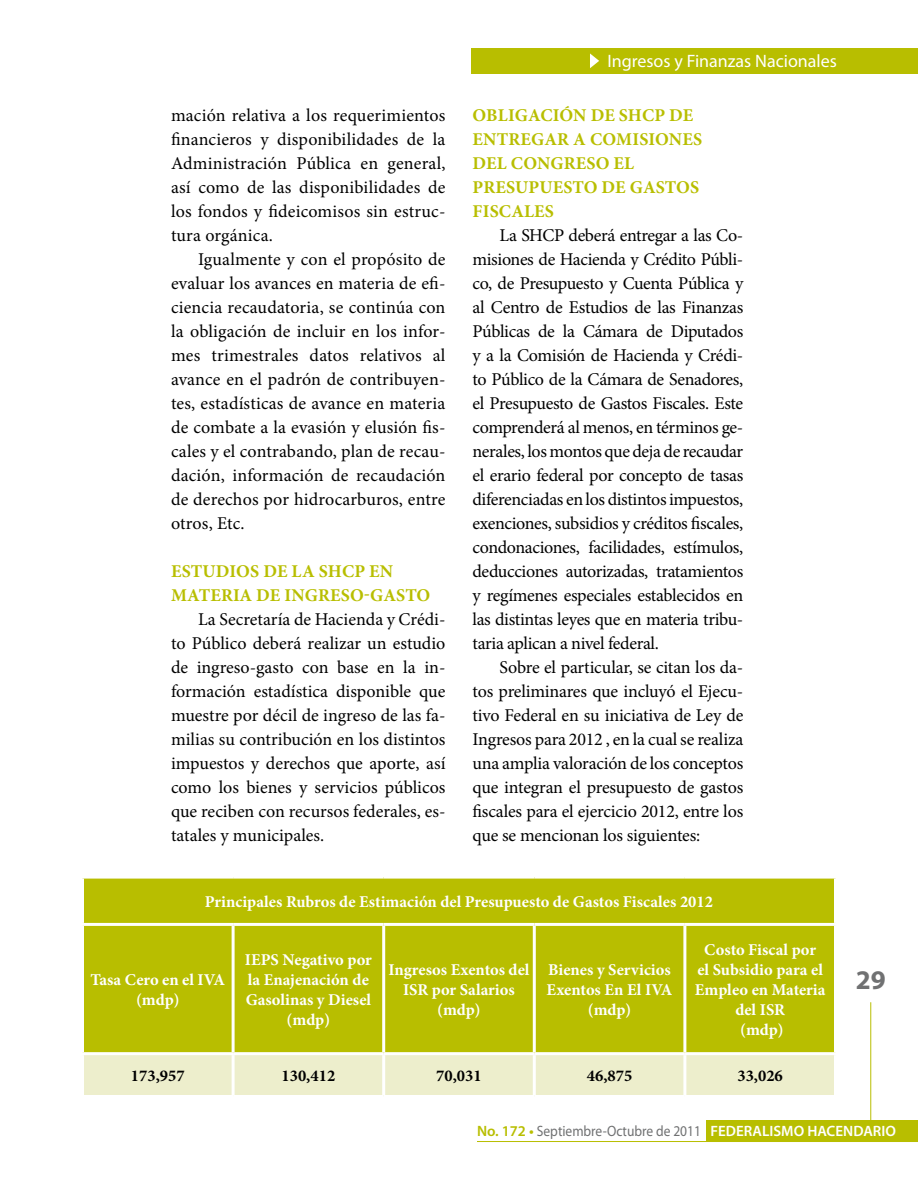
<style>
.page{position:relative;width:918px;height:1188px;background:#fff}
.page>*{position:absolute;margin:0;border:0;box-sizing:border-box;transform-origin:0 0}
.t1{font:700 27px "Myriad Pro";color:#707172}
.t2{font:18px/24px "Minion Pro";color:#000;text-align:justify}
.t3{font:700 18px/24px "Minion Pro";letter-spacing:.01em;color:#b8be00}
.t4{font:18px "Myriad Pro";color:#fff}
.t5{font:700 16.5px/19.8px "Minion Pro";color:#fff;text-align:center}
.t6{font:700 16.5px "Minion Pro";color:#000}
.t7{font:15px "Myriad Pro";color:#707172;scale:.9 1}
.s1{font-weight:600;color:#b8be00}
.s2{font-weight:600;color:#fff}
</style>
<div class="page">
<div style="left:471px;top:48px;width:447px;height:26px;background:#b8be00"></div>
<svg style="left:590px;top:53px;width:9px;height:15px"></svg>
<div style="left:706px;top:1121px;width:212px;height:21px;background:#b8be00"></div>
<hr style="left:477px;top:1141px;width:441px;height:1px;background:#b8be00">
<hr style="left:870px;top:1002px;width:1px;height:119px;background:#b8be00">
<div style="left:84px;top:879px;width:750px;height:173px;background:#b8be00"></div>
<div style="left:84px;top:1055px;width:750px;height:40px;background:#edeecc"></div>
<hr style="left:81px;top:923px;width:152px;height:3px;background:#fff">
<hr style="left:233px;top:923px;width:151px;height:3px;background:#fff">
<hr style="left:232px;top:926px;width:3px;height:126px;background:#fff">
<hr style="left:384px;top:923px;width:150px;height:3px;background:#fff">
<hr style="left:382px;top:926px;width:3px;height:126px;background:#fff">
<hr style="left:534px;top:923px;width:151px;height:3px;background:#fff">
<hr style="left:533px;top:926px;width:3px;height:126px;background:#fff">
<hr style="left:685px;top:923px;width:152px;height:3px;background:#fff">
<hr style="left:683px;top:926px;width:3px;height:126px;background:#fff">
<hr style="left:232px;top:1055px;width:3px;height:40px;background:#fff">
<hr style="left:382px;top:1055px;width:3px;height:40px;background:#fff">
<hr style="left:533px;top:1055px;width:3px;height:40px;background:#fff">
<hr style="left:683px;top:1055px;width:3px;height:40px;background:#fff">
<p class="t2" style="left:171px;top:103px;width:276px">mación relativa a los requerimientos financieros y disponibilidades de la Administración Pública en general, así como de las disponibilidades de los fondos y fideicomisos sin estruc&shy;tura orgánica.</p>
<p class="t2" style="left:171px;top:247px;width:276px;text-indent:27px">Igualmente y con el propósito de evaluar los avances en materia de efi&shy;ciencia recaudatoria, se continúa con la obligación de incluir en los infor&shy;mes trimestrales datos relativos al avance en el padrón de contribuyen&shy;tes, estadísticas de avance en materia de combate a la evasión y elusión fis&shy;cales y el contrabando, plan de recau&shy;dación, información de recaudación de derechos por hidrocarburos, entre otros, Etc.</p>
<p class="t3" style="left:171px;top:559px;width:211px">Estudios de la SHCP en materia de ing</p>
<p class="t3" style="left:318px;top:583px;width:114px">reso-gasto</p>
<p class="t2" style="left:171px;top:607px;width:276px;text-indent:27px">La Secretaría de Hacienda y Crédi&shy;to Público deberá realizar un estudio de ingreso-gasto con base en la in&shy;formación estadística disponible que muestre por décil de ingreso de las fa&shy;milias su contribución en los distintos impuestos y derechos que aporte, así como los bienes y servicios públicos que reciben con recursos federales, es&shy;tatales y municipales.</p>
<p class="t4" style="left:607px;top:50px;width:231px">Ingresos y Finanzas Nacionales</p>
<p class="t3" style="left:473px;top:103px;width:37px">Obligaci</p>
<p class="t3" style="left:560px;top:103px;width:123px">ón de SHCP de</p>
<p class="t3" style="left:473px;top:127px;width:61px">entrega</p>
<p class="t3" style="left:557px;top:127px;width:146px">r a Comisiones</p>
<p class="t3" style="left:473px;top:151px;width:13px">del</p>
<p class="t3" style="left:473px;top:151px;width:228px;text-indent:38px">Congreso el presupuesto de gastos fiscale</p>
<p class="t3" style="left:545px;top:199px;width:11px">s</p>
<p class="t2" style="left:472px;top:223px;width:272px;text-indent:27px">La SHCP deberá entregar a las Co&shy;misiones de Hacienda y Crédito Públi&shy;co, de Presupuesto y Cuenta Pública y al Centro de Estudios de las Finanzas Públicas de la Cámara de Diputados y a la Comisión de Hacienda y Crédi&shy;to Público de la Cámara de Senadores, el Presupuesto de Gastos Fiscales. Este comprenderá al menos, en términos ge&shy;nerales, los montos que deja de recaudar el erario federal por concepto de tasas diferenciadas en los distintos impuestos, exenciones, subsidios y créditos fiscales, condonaciones, facilidades, estímulos, deducciones autorizadas, tratamientos y regímenes especiales establecidos en las distintas leyes que en materia tribu&shy;taria aplican a nivel federal.</p>
<p class="t2" style="left:472px;top:655px;width:272px;text-indent:27px">Sobre el particular, se citan los da&shy;tos preliminares que incluyó el Ejecu&shy;tivo Federal en su iniciativa de Ley de Ingresos para 2012 , en la cual se realiza una amplia valoración de los conceptos que integran el presupuesto de gastos fiscales para el ejercicio 2012, entre los que se mencionan los siguientes:</p>
<p class="t5" style="left:205px;top:891px;width:510px">Principales Rubros de Estimación del Presupuesto de Gastos Fiscales 2012</p>
<p class="t5" style="left:90px;top:970px;width:136px">Tasa Cero en el IVA (mdp)</p>
<p class="t5" style="left:245px;top:950px;width:128px">IEPS Negativo por la Enajenación de<br>Gasolinas y Diesel (mdp)</p>
<p class="t5" style="left:388px;top:960px;width:143px">Ingresos Exentos del<br>ISR por Salarios (mdp)</p>
<p class="t5" style="left:547px;top:960px;width:127px">Bienes y Servicios<br>Exentos En El IVA (mdp)</p>
<p class="t5" style="left:695px;top:940px;width:132px">Costo Fiscal por<br>el Subsidio para el<br>Empleo en Materia del ISR<br>(mdp)</p>
<p class="t6" style="left:131px;top:1064px;width:55px">173,957</p>
<p class="t6" style="left:282px;top:1064px;width:55px">130,412</p>
<p class="t6" style="left:436px;top:1064px;width:47px">70,031</p>
<p class="t6" style="left:587px;top:1064px;width:47px">46,875</p>
<p class="t6" style="left:737px;top:1064px;width:47px">33,026</p>
<h1 class="t1" style="left:856px;top:963px;width:31px">29</h1>
<p class="t7" style="left:477px;top:1122px;width:467px"><span class="s1">No. 172 •</span> Septiembre-Octubre de 2011 <span class="s2">FEDERALISMO HACENDARIO</span></p>
</div>
